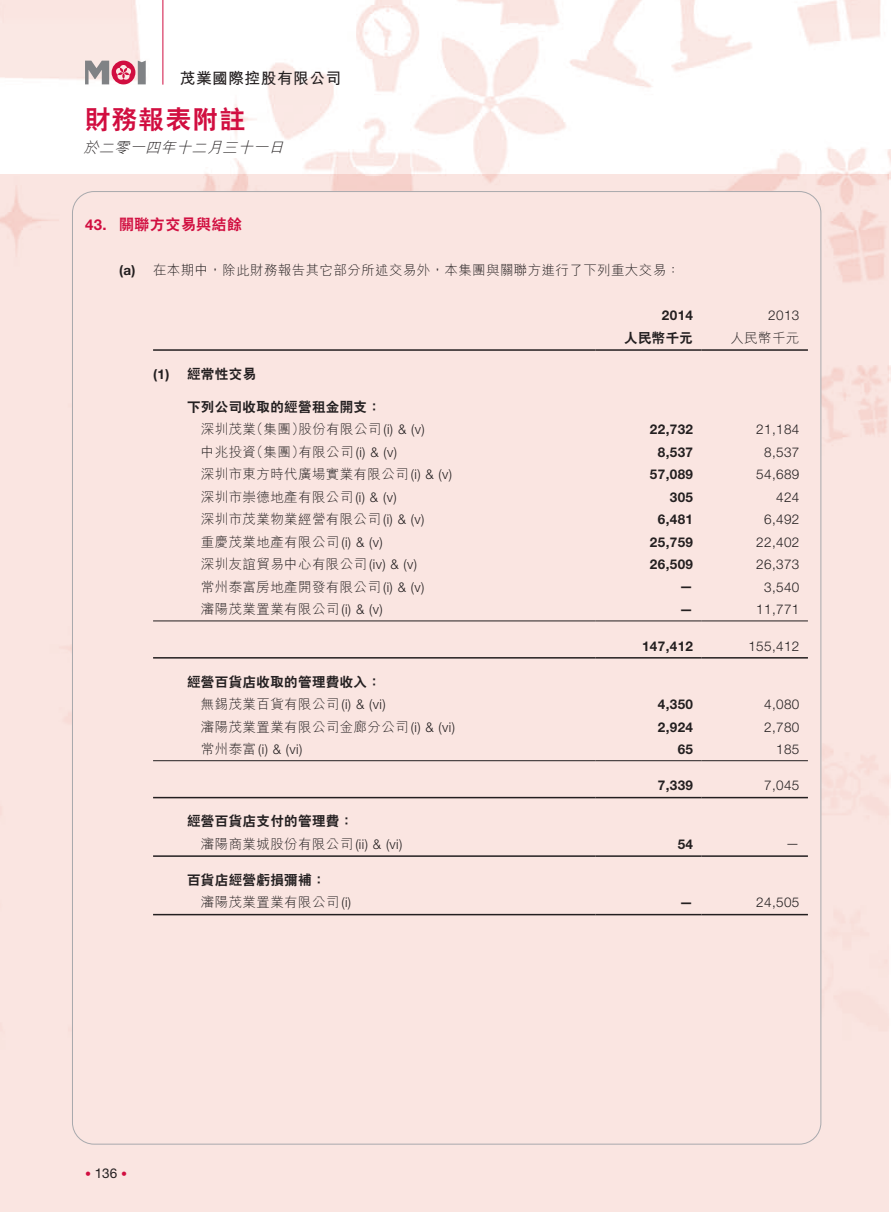
<style>
.page{position:relative;width:893px;height:1212px;background:#fff}
.page>*{position:absolute;margin:0;border:0;box-sizing:border-box;transform-origin:0 0}
.t1{font:800 25.5px "C Hei 2 HK";letter-spacing:.055em;color:#d10e40}
.t2{font:700 15.75px "M Hei HK";letter-spacing:.03em;color:#231f20}
.t3{font:italic 300 15px "M Hei HK";color:#231f20}
._3__標題{font:800 15px "C Hei 2 HK";letter-spacing:.03em;color:#d10e40}
._1__內文{font:300 13.5px "M Hei HK";letter-spacing:.03em;color:#231f20}
._1__內文-2{font:300 13.5px "Helvetica Neue LT Std";letter-spacing:.03em;color:#231f20}
._1__內文-3{font:700 13.5px "Helvetica Neue LT Std";letter-spacing:.03em;color:#231f20}
._1__內文-4{font:800 13.5px "C Hei 2 HK";letter-spacing:.03em;color:#231f20}
.t4{font:13.5px "Helvetica Neue LT Std";color:#231f20}
.s1{font-family:"Helvetica Neue LT Std";font-weight:700}
.s2{font-family:"Helvetica Neue LT Std"}
.s3{font-family:"M Hei HK"}
.s4{font-size:12px;color:#d10e40}
</style>
<div class="page">
<img style="left:0;top:0;width:890px;height:1212px">
<div style="left:72px;top:192px;width:749px;height:952px;background:#fae5e1;border-radius:22px"></div>
<svg style="left:85px;top:61px;width:61px;height:23px"></svg>
<hr style="left:162px;top:0;width:1px;height:85px;background:#d10e40">
<hr style="left:153px;top:349px;width:442px;height:2px;background:#231f20">
<hr style="left:595px;top:349px;width:107px;height:2px;background:#231f20">
<hr style="left:702px;top:349px;width:106px;height:2px;background:#231f20">
<hr style="left:153px;top:620px;width:442px;height:1px;background:#231f20">
<hr style="left:595px;top:620px;width:107px;height:1px;background:#231f20">
<hr style="left:702px;top:620px;width:106px;height:1px;background:#231f20">
<hr style="left:153px;top:657px;width:442px;height:1px;background:#231f20">
<hr style="left:595px;top:657px;width:107px;height:1px;background:#231f20">
<hr style="left:702px;top:657px;width:106px;height:1px;background:#231f20">
<hr style="left:153px;top:760px;width:442px;height:1px;background:#231f20">
<hr style="left:595px;top:760px;width:107px;height:1px;background:#231f20">
<hr style="left:702px;top:760px;width:106px;height:1px;background:#231f20">
<hr style="left:153px;top:797px;width:442px;height:1px;background:#231f20">
<hr style="left:595px;top:797px;width:107px;height:1px;background:#231f20">
<hr style="left:702px;top:797px;width:106px;height:1px;background:#231f20">
<hr style="left:153px;top:855px;width:442px;height:2px;background:#231f20">
<hr style="left:595px;top:855px;width:107px;height:2px;background:#231f20">
<hr style="left:702px;top:855px;width:106px;height:2px;background:#231f20">
<hr style="left:153px;top:914px;width:442px;height:1px;background:#231f20">
<hr style="left:595px;top:914px;width:107px;height:1px;background:#231f20">
<hr style="left:702px;top:914px;width:106px;height:1px;background:#231f20">
<p class="t2" style="left:180px;top:67px;width:163px">茂業國際控股有限公司</p>
<h1 class="t1" style="left:85px;top:107px;width:162px">財務報表附註</h1>
<p class="t3" style="left:83px;top:140px;width:206px">於二零一四年十二月三十一日</p>
<p class="_3__標題" style="left:85px;top:217px;width:158px"><span class="s1">43.</span> 關聯方交易與結餘</p>
<p class="_1__內文" style="left:119px;top:263px;width:562px"><span class="s1">(a)</span> 在本期中，除此財務報告其它部分所述交易外，本集團與關聯方進行了下列重大交易：</p>
<p class="_1__內文-3" style="left:662px;top:307px;width:33px">2014</p>
<p class="_1__內文-2" style="left:768px;top:307px;width:33px">2013</p>
<p class="_1__內文-4" style="left:624px;top:331px;width:71px">人民幣千元</p>
<p class="_1__內文" style="left:730px;top:331px;width:71px">人民幣千元</p>
<p class="_1__內文-4" style="left:153px;top:367px;width:105px"><span class="s1">(1)</span> 經常性交易</p>
<p class="_1__內文-4" style="left:187px;top:400px;width:195px">下列公司收取的經營租金開支：</p>
<p class="_1__內文" style="left:201px;top:422px;width:225px">深圳茂業（集團）股份有限公司<span class="s2">(i) &amp; (v)</span></p>
<p class="_1__內文-3" style="left:650px;top:421px;width:45px">22,732</p>
<p class="_1__內文-2" style="left:756px;top:421px;width:45px">21,184</p>
<p class="_1__內文" style="left:201px;top:445px;width:198px">中兆投資（集團）有限公司<span class="s2">(i) &amp; (v)</span></p>
<p class="_1__內文-3" style="left:658px;top:444px;width:37px">8,537</p>
<p class="_1__內文-2" style="left:764px;top:444px;width:37px">8,537</p>
<p class="_1__內文" style="left:201px;top:467px;width:253px">深圳市東方時代廣場實業有限公司<span class="s2">(i) &amp; (v)</span></p>
<p class="_1__內文-3" style="left:650px;top:466px;width:45px">57,089</p>
<p class="_1__內文-2" style="left:756px;top:466px;width:45px">54,689</p>
<p class="_1__內文" style="left:201px;top:490px;width:197px">深圳市崇德地產有限公司<span class="s2">(i) &amp; (v)</span></p>
<p class="_1__內文-3" style="left:670px;top:489px;width:25px">305</p>
<p class="_1__內文-2" style="left:776px;top:489px;width:25px">424</p>
<p class="_1__內文" style="left:201px;top:512px;width:225px">深圳市茂業物業經營有限公司<span class="s2">(i) &amp; (v)</span></p>
<p class="_1__內文-3" style="left:658px;top:511px;width:37px">6,481</p>
<p class="_1__內文-2" style="left:764px;top:511px;width:37px">6,492</p>
<p class="_1__內文" style="left:201px;top:535px;width:183px">重慶茂業地產有限公司<span class="s2">(i) &amp; (v)</span></p>
<p class="_1__內文-3" style="left:650px;top:534px;width:45px">25,759</p>
<p class="_1__內文-2" style="left:756px;top:534px;width:45px">22,402</p>
<p class="_1__內文" style="left:201px;top:557px;width:218px">深圳友誼貿易中心有限公司<span class="s2">(iv) &amp; (v)</span></p>
<p class="_1__內文-3" style="left:650px;top:556px;width:45px">26,509</p>
<p class="_1__內文-2" style="left:756px;top:556px;width:45px">26,373</p>
<p class="_1__內文" style="left:201px;top:580px;width:225px">常州泰富房地產開發有限公司<span class="s2">(i) &amp; (v)</span></p>
<p class="_1__內文-3" style="left:680px;top:578px;width:15px">—</p>
<p class="_1__內文-2" style="left:764px;top:579px;width:37px">3,540</p>
<p class="_1__內文" style="left:201px;top:602px;width:183px">瀋陽茂業置業有限公司<span class="s2">(i) &amp; (v)</span></p>
<p class="_1__內文-3" style="left:680px;top:600px;width:15px">—</p>
<p class="_1__內文-2" style="left:756px;top:601px;width:45px">11,771</p>
<p class="_1__內文-3" style="left:642px;top:637px;width:53px">147,412</p>
<p class="_1__內文-2" style="left:748px;top:637px;width:53px">155,412</p>
<p class="_1__內文-4" style="left:187px;top:675px;width:195px">經營百貨店收取的管理費收入：</p>
<p class="_1__內文" style="left:201px;top:697px;width:186px">無錫茂業百貨有限公司<span class="s2">(i) &amp; (vi)</span></p>
<p class="_1__內文-3" style="left:658px;top:696px;width:37px">4,350</p>
<p class="_1__內文-2" style="left:764px;top:696px;width:37px">4,080</p>
<p class="_1__內文" style="left:201px;top:720px;width:256px">瀋陽茂業置業有限公司金廊分公司<span class="s2">(i) &amp; (vi)</span></p>
<p class="_1__內文-3" style="left:658px;top:718px;width:37px">2,924</p>
<p class="_1__內文-2" style="left:764px;top:718px;width:37px">2,780</p>
<p class="_1__內文-2" style="left:201px;top:741px;width:103px"><span class="s3">常州泰富</span>(i) &amp; (vi)</p>
<p class="_1__內文-3" style="left:678px;top:741px;width:17px">65</p>
<p class="_1__內文-2" style="left:776px;top:741px;width:25px">185</p>
<p class="_1__內文-3" style="left:658px;top:777px;width:37px">7,339</p>
<p class="_1__內文-2" style="left:764px;top:777px;width:37px">7,045</p>
<p class="_1__內文-4" style="left:187px;top:814px;width:168px">經營百貨店支付的管理費：</p>
<p class="_1__內文" style="left:201px;top:837px;width:203px">瀋陽商業城股份有限公司<span class="s2">(ii) &amp; (vi)</span></p>
<p class="_1__內文-3" style="left:678px;top:836px;width:17px">54</p>
<p class="_1__內文-2" style="left:786px;top:835px;width:15px">—</p>
<p class="_1__內文-4" style="left:187px;top:873px;width:140px">百貨店經營虧損彌補：</p>
<p class="_1__內文" style="left:201px;top:895px;width:152px">瀋陽茂業置業有限公司<span class="s2">(i)</span></p>
<p class="_1__內文-3" style="left:680px;top:893px;width:15px">—</p>
<p class="_1__內文-2" style="left:756px;top:894px;width:45px">24,505</p>
<p class="t4" style="left:85px;top:1165px;width:44px"><span class="s4">•</span> 136 <span class="s4">•</span></p>
</div>
